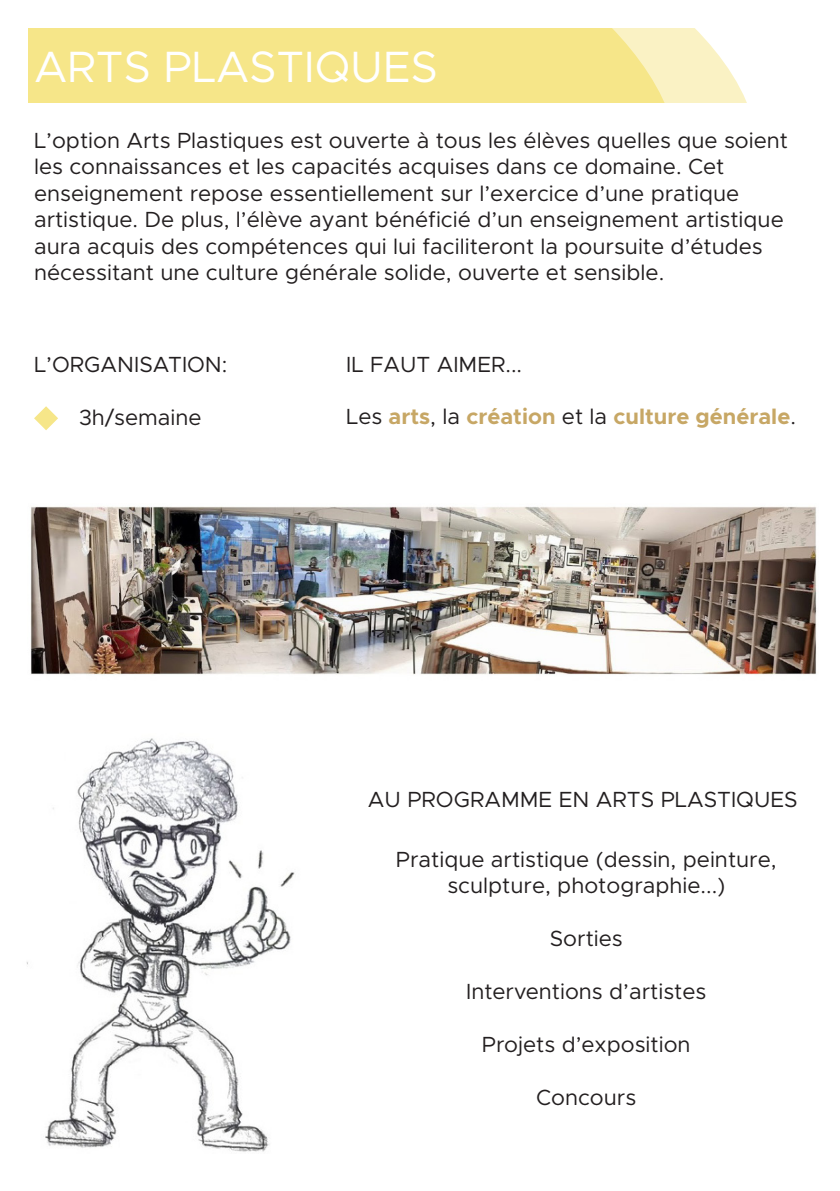
<style>
.page{position:relative;width:840px;height:1191px;background:#fff}
.page>*{position:absolute;margin:0;border:0;box-sizing:border-box;transform-origin:0 0}
.Titre{font:44px "Metropolis";color:#fff}
.corps{font:22px/26.4px "Metropolis";color:#231f20}
.corps-2{font:700 22px "Metropolis";color:#c7a765}
.s1{font-weight:400;color:#231f20}
</style>
<div class="page">
<svg style="left:28px;top:28px;width:719px;height:74px;background:#f6e893"></svg>
<svg style="left:34px;top:406px;width:24px;height:24px"></svg>
<img style="left:30px;top:506px;width:787px;height:169px">
<img style="left:26px;top:738px;width:269px;height:414px">
<p class="Titre" style="left:34px;top:39px;width:405px">ARTS PLASTIQUES</p>
<p class="corps" style="left:34px;top:127px;width:755px">L’option Arts Plastiques est ouverte à tous les élèves quelles que soient les connaissances et les capacités acquises dans ce domaine. Cet</p>
<p class="corps" style="left:34px;top:180px;width:750px">enseignement repose essentiellement sur l’exercice d’une pratique artistique. De plus, l’élève ayant bénéficié d’un enseignement artistique aura acquis des compétences qui lui faciliteront la poursuite d’études nécessitant une culture générale solide, ouverte et sensible.</p>
<p class="corps" style="left:34px;top:351px;width:195px">L’ORGANISATION:</p>
<p class="corps" style="left:79px;top:404px;width:124px">3h/semaine</p>
<p class="corps" style="left:346px;top:351px;width:177px">IL FAUT AIMER...</p>
<p class="corps-2" style="left:346px;top:402px;width:451px"><span class="s1">Les</span> arts<span class="s1">, la</span> création <span class="s1">et la</span> culture générale<span class="s1">.</span></p>
<p class="corps" style="left:368px;top:786px;width:431px">AU PROGRAMME EN ARTS PLASTIQUES</p>
<p class="corps" style="left:396px;top:846px;width:382px;text-align:center">Pratique artistique (dessin, peinture, sculpture, photographie...)</p>
<p class="corps" style="left:549px;top:925px;width:74px">Sorties</p>
<p class="corps" style="left:466px;top:978px;width:242px">Interventions d’artistes</p>
<p class="corps" style="left:481px;top:1031px;width:210px">Projets d’exposition</p>
<p class="corps" style="left:536px;top:1084px;width:101px">Concours</p>
</div>
